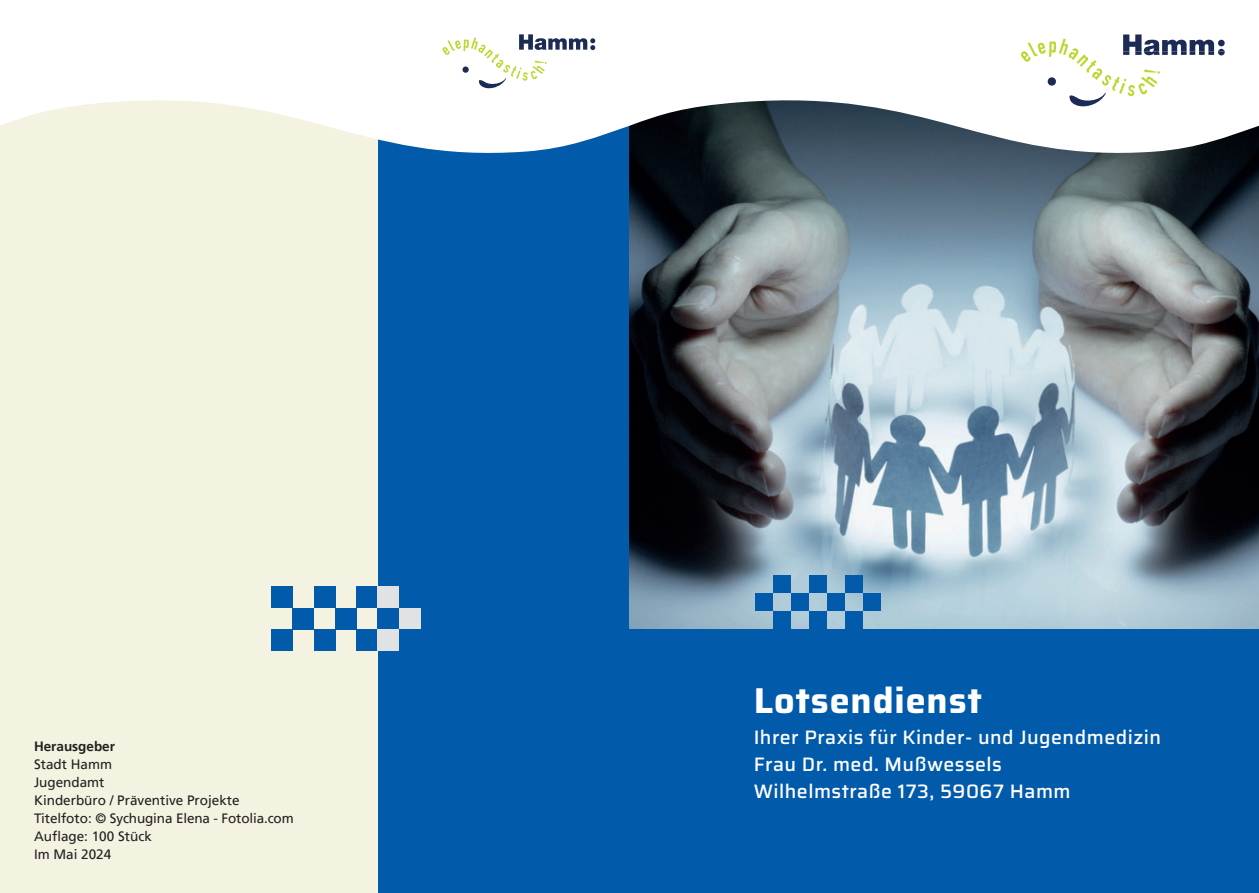
<style>
.page{position:relative;width:1259px;height:893px;background:#fff}
.page>*{position:absolute;margin:0;border:0;box-sizing:border-box;transform-origin:0 0}
.t1{font:700 36px "Saira";letter-spacing:.025em;color:#fff}
.t2{font:500 19.5px/27px "Saira";letter-spacing:.025em;color:#fff}
.t3{font:13.5px/18px "Frutiger LT Pro";color:#231f20}
.t4{font:700 13.5px "Frutiger LT Pro";color:#231f20}
</style>
<div class="page">
<div style="left:0;top:0;width:378px;height:893px;background:#f4f2e0"></div>
<div style="left:378px;top:0;width:251px;height:893px;background:#015aaa"></div>
<svg style="left:0;top:0;width:629px;height:153px;fill:#fff"></svg>
<svg style="left:442px;top:34px;width:153px;height:55px"></svg>
<img style="left:629px;top:164px;width:630px;height:465px">
<div style="left:629px;top:629px;width:630px;height:264px;background:#015aaa"></div>
<svg style="left:629px;top:41px;width:630px;height:123px"></svg>
<svg style="left:1020px;top:34px;width:204px;height:73px"></svg>
<div style="left:773px;top:575px;width:18px;height:18px;background:#015aaa"></div>
<div style="left:809px;top:575px;width:18px;height:18px;background:#015aaa"></div>
<div style="left:845px;top:575px;width:18px;height:18px;background:#015aaa"></div>
<div style="left:791px;top:593px;width:18px;height:18px;background:#015aaa"></div>
<div style="left:755px;top:593px;width:18px;height:18px;background:#015aaa"></div>
<div style="left:827px;top:593px;width:18px;height:18px;background:#015aaa"></div>
<div style="left:773px;top:611px;width:18px;height:18px;background:#015aaa"></div>
<div style="left:809px;top:611px;width:18px;height:18px;background:#015aaa"></div>
<div style="left:845px;top:611px;width:18px;height:18px;background:#015aaa"></div>
<div style="left:863px;top:593px;width:18px;height:18px;background:#015aaa"></div>
<div style="left:271px;top:587px;width:22px;height:21px;background:#015aaa"></div>
<div style="left:271px;top:629px;width:22px;height:22px;background:#015aaa"></div>
<div style="left:293px;top:608px;width:21px;height:21px;background:#015aaa"></div>
<div style="left:314px;top:587px;width:21px;height:21px;background:#015aaa"></div>
<div style="left:314px;top:629px;width:21px;height:22px;background:#015aaa"></div>
<div style="left:335px;top:608px;width:21px;height:21px;background:#015aaa"></div>
<div style="left:356px;top:587px;width:22px;height:21px;background:#015aaa"></div>
<div style="left:356px;top:629px;width:22px;height:22px;background:#015aaa"></div>
<div style="left:378px;top:587px;width:21px;height:21px;background:#e1e2e4"></div>
<div style="left:378px;top:629px;width:21px;height:22px;background:#e1e2e4"></div>
<div style="left:399px;top:608px;width:21px;height:21px;background:#e1e2e4"></div>
<p class="t4" style="left:34px;top:738px;width:83px">Herausgeber</p>
<p class="t3" style="left:34px;top:755px;width:261px">Stadt Hamm<br>Jugendamt<br>Kinderbüro / Präventive Projekte<br>Titelfoto: © Sychugina Elena - Fotolia.com<br>Auflage: 100 Stück<br>Im Mai 2024</p>
<h1 class="t1" style="left:753px;top:672px;width:230px">Lotsendienst</h1>
<h2 class="t2" style="left:753px;top:723px;width:409px">Ihrer Praxis für Kinder- und Jugendmedizin<br>Frau Dr. med. Mußwessels<br>Wilhelmstraße 173, 59067 Hamm</h2>
</div>
